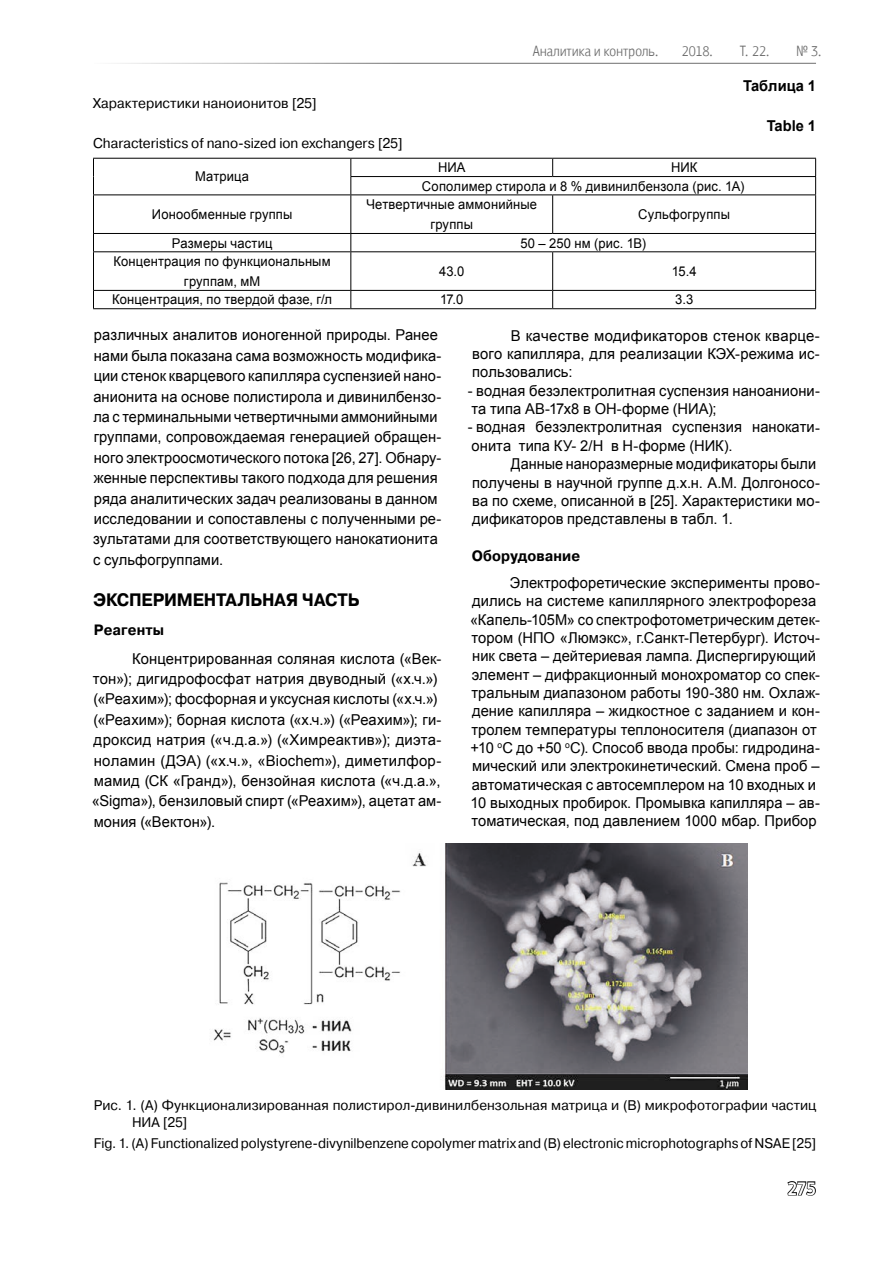
<style>
.page{position:relative;width:893px;height:1263px;background:#fff}
.page>*{position:absolute;margin:0;border:0;box-sizing:border-box;transform-origin:0 0}
.t1{font:700 18px "Pragmatica";letter-spacing:-.01em;color:#000;scale:.94 1}
.t2{font:15px/20.4px "Arial";letter-spacing:.005em;color:#000}
.t3{font:15px/18.3px "Arial";letter-spacing:.005em;color:#000;scale:.96 1}
.t4{font:700 15px "Pragmatica";letter-spacing:.005em;color:#000;scale:.94 1}
.t5{font:700 15px "Arial";color:#000}
.t6{font:14.1px "Pragmatica";color:#000}
.t7{font:13.95px "Pragmatica";color:#000;scale:.96 1}
.t8{font:13.95px/16.8px "Pragmatica";color:#000}
.t9{font:13.5px/20.2px "Arial";letter-spacing:.015em;color:#000;text-align:center;scale:.96 1}
</style>
<div class="page">
<hr style="left:94px;top:63px;width:722px;height:1px;background:#7f7f7f">
<hr style="left:93px;top:158px;width:258px;height:1px;background:#000">
<hr style="left:351px;top:158px;width:202px;height:1px;background:#000">
<hr style="left:553px;top:158px;width:263px;height:1px;background:#000">
<svg style="left:552px;top:159px;width:1px;height:17px"></svg>
<svg style="left:93px;top:159px;width:1px;height:35px"></svg>
<hr style="left:350px;top:176px;width:203px;height:1px;background:#000">
<svg style="left:350px;top:159px;width:1px;height:35px"></svg>
<hr style="left:553px;top:176px;width:263px;height:1px;background:#000">
<svg style="left:815px;top:159px;width:1px;height:35px"></svg>
<hr style="left:93px;top:194px;width:258px;height:1px;background:#000">
<hr style="left:93px;top:195px;width:1px;height:38px;background:#000">
<hr style="left:351px;top:194px;width:202px;height:1px;background:#000">
<hr style="left:350px;top:195px;width:1px;height:38px;background:#000">
<hr style="left:553px;top:194px;width:263px;height:1px;background:#000">
<hr style="left:552px;top:195px;width:1px;height:38px;background:#000">
<hr style="left:815px;top:195px;width:1px;height:38px;background:#000">
<hr style="left:93px;top:233px;width:258px;height:1px;background:#000">
<svg style="left:93px;top:234px;width:1px;height:17px"></svg>
<hr style="left:351px;top:233px;width:202px;height:1px;background:#000">
<svg style="left:350px;top:234px;width:1px;height:17px"></svg>
<hr style="left:553px;top:233px;width:263px;height:1px;background:#000">
<svg style="left:815px;top:234px;width:1px;height:17px"></svg>
<hr style="left:93px;top:251px;width:258px;height:1px;background:#000">
<hr style="left:93px;top:252px;width:1px;height:38px;background:#000">
<hr style="left:351px;top:251px;width:202px;height:1px;background:#000">
<hr style="left:350px;top:252px;width:1px;height:38px;background:#000">
<hr style="left:553px;top:251px;width:263px;height:1px;background:#000">
<hr style="left:552px;top:252px;width:1px;height:38px;background:#000">
<hr style="left:815px;top:252px;width:1px;height:38px;background:#000">
<hr style="left:93px;top:290px;width:258px;height:1px;background:#000">
<svg style="left:93px;top:291px;width:1px;height:17px"></svg>
<hr style="left:351px;top:290px;width:202px;height:1px;background:#000">
<svg style="left:350px;top:291px;width:1px;height:17px"></svg>
<hr style="left:553px;top:290px;width:263px;height:1px;background:#000">
<svg style="left:552px;top:291px;width:1px;height:17px"></svg>
<svg style="left:815px;top:291px;width:1px;height:17px"></svg>
<hr style="left:93px;top:308px;width:258px;height:1px;background:#000">
<hr style="left:351px;top:308px;width:202px;height:1px;background:#000">
<hr style="left:553px;top:308px;width:263px;height:1px;background:#000">
<img style="left:213px;top:844px;width:534px;height:245px">
<svg style="left:787px;top:1181px;width:29px;height:15px"></svg>
<p class="t6" style="left:93px;top:95px;width:225px">Характеристики наноионитов [25]</p>
<p class="t6" style="left:93px;top:134px;width:311px">Characteristics of nano-sized ion exchangers [25]</p>
<p class="t9" style="left:195px;top:167px;width:58px">Матрица</p>
<p class="t5" style="left:743px;top:76px;width:74px">Таблица 1</p>
<p class="t9" style="left:422px;top:159px;width:337px;line-height:18.3px;text-align:left;text-indent:249px">НИК<br>Сополимер стирола и 8 % дивинилбензола (рис. 1А)</p>
<p class="t9" style="left:438px;top:158px;width:30px">НИА</p>
<p class="t5" style="left:767px;top:115px;width:51px">Table 1</p>
<p class="t9" style="left:152px;top:204px;width:148px">Ионообменные группы</p>
<p class="t9" style="left:366px;top:194px;width:179px">Четвертичные аммонийные группы</p>
<p class="t9" style="left:638px;top:204px;width:97px">Сульфогруппы</p>
<p class="t9" style="left:172px;top:233px;width:106px">Размеры частиц</p>
<p class="t9" style="left:520px;top:233px;width:132px">50 – 250 нм (рис. 1B)</p>
<p class="t9" style="left:114px;top:251px;width:228px">Концентрация по функциональным группам, мМ</p>
<p class="t9" style="left:439px;top:261px;width:28px">43.0</p>
<p class="t9" style="left:672px;top:261px;width:27px">15.4</p>
<p class="t9" style="left:112px;top:290px;width:231px">Концентрация, по твердой фазе, г/л</p>
<p class="t9" style="left:440px;top:290px;width:26px">17.0</p>
<p class="t9" style="left:675px;top:290px;width:20px">3.3</p>
<p class="t2" style="left:93px;top:325px;width:350px">различных аналитов ионогенной природы. Ранее нами была показана сама возможность модифика&shy;ции стенок кварцевого капилляра суспензией нано&shy;анионита на основе полистирола и дивинилбензо&shy;ла с терминальными четвертичными аммонийными группами, сопровождаемая генерацией обращен&shy;ного электроосмотического потока [26, 27]. Обнару&shy;женные перспективы такого подхода для решения ряда аналитических задач реализованы в данном исследовании и сопоставлены с полученными ре&shy;зультатами для соответствующего нанокатионита с сульфогруппами.</p>
<p class="t1" style="left:93px;top:588px;width:285px">ЭКСПЕРИМЕНТАЛЬНАЯ ЧАСТЬ</p>
<p class="t4" style="left:94px;top:620px;width:76px">Реагенты</p>
<p class="t2" style="left:92px;top:648px;width:351px;text-indent:40px">Концентрированная соляная кислота («Век&shy;тон»); дигидрофосфат натрия двуводный («х.ч.») («Реахим»); фосфорная и уксусная кислоты («х.ч.») («Реахим»); борная кислота («х.ч.») («Реахим»); ги&shy;дроксид натрия («ч.д.а.») («Химреактив»); диэта&shy;ноламин (ДЭА) («х.ч.», «Biochem»), диметилфор&shy;мамид (СК «Гранд»), бензойная кислота («ч.д.а.», «Sigma»), бензиловый спирт («Реахим»), ацетат ам&shy;мония («Вектон»).</p>
<p class="t2" style="left:472px;top:326px;width:349px;line-height:18.3px;text-align:justify;text-indent:39px">В качестве модификаторов стенок кварце&shy;вого капилляра, для реализации КЭХ-режима ис&shy;пользовались:</p>
<p class="t2" style="left:468px;top:381px;width:353px;line-height:18.3px">- водная безэлектролитная суспензия наноаниони&shy;та типа АВ-17х8 в ОН-форме (НИА);</p>
<p class="t2" style="left:468px;top:418px;width:354px;line-height:18.3px">- водная безэлектролитная суспензия нанокати&shy;онита типа КУ- 2/Н в Н-форме (НИК).</p>
<p class="t3" style="left:472px;top:455px;width:364px;text-indent:39px">Данные наноразмерные модификаторы были получены в научной группе д.х.н. А.М. Долгоносо&shy;ва по схеме, описанной в [25]. Характеристики мо&shy;дификаторов представлены в табл. 1.</p>
<p class="t4" style="left:472px;top:546px;width:117px">Оборудование</p>
<p class="t2" style="left:470px;top:573px;width:351px;line-height:18.3px;text-indent:40px">Электрофоретические эксперименты прово&shy;дились на системе капиллярного электрофореза «Капель-105М» со спектрофотометрическим детек&shy;тором (НПО «Люмэкс», г.Санкт-Петербург). Источ&shy;ник света – дейтериевая лампа. Диспергирующий элемент – дифракционный монохроматор со спек&shy;тральным диапазоном работы 190-380 нм. Охлаж&shy;дение капилляра – жидкостное с заданием и кон&shy;тролем температуры теплоносителя (диапазон от +10 <sup>о</sup>С до +50 <sup>о</sup>С). Способ ввода пробы: гидродина&shy;мический или электрокинетический. Смена проб – автоматическая с автосемплером на 10 входных и 10 выходных пробирок. Промывка капилляра – ав&shy;томатическая, под давлением 1000 мбар. Прибор</p>
<p class="t8" style="left:132px;top:1097px;width:686px;text-indent:-38px">Рис. 1. (А) Функционализированная полистирол-дивинилбензольная матрица и (B) микрофотографии частиц<br>НИА [25]</p>
<p class="t7" style="left:94px;top:1135px;width:754px">Fig. 1. (A) Functionalized polystyrene-divynilbenzene copolymer matrix and (B) electronic microphotographs of NSAE [25]</p>
</div>
